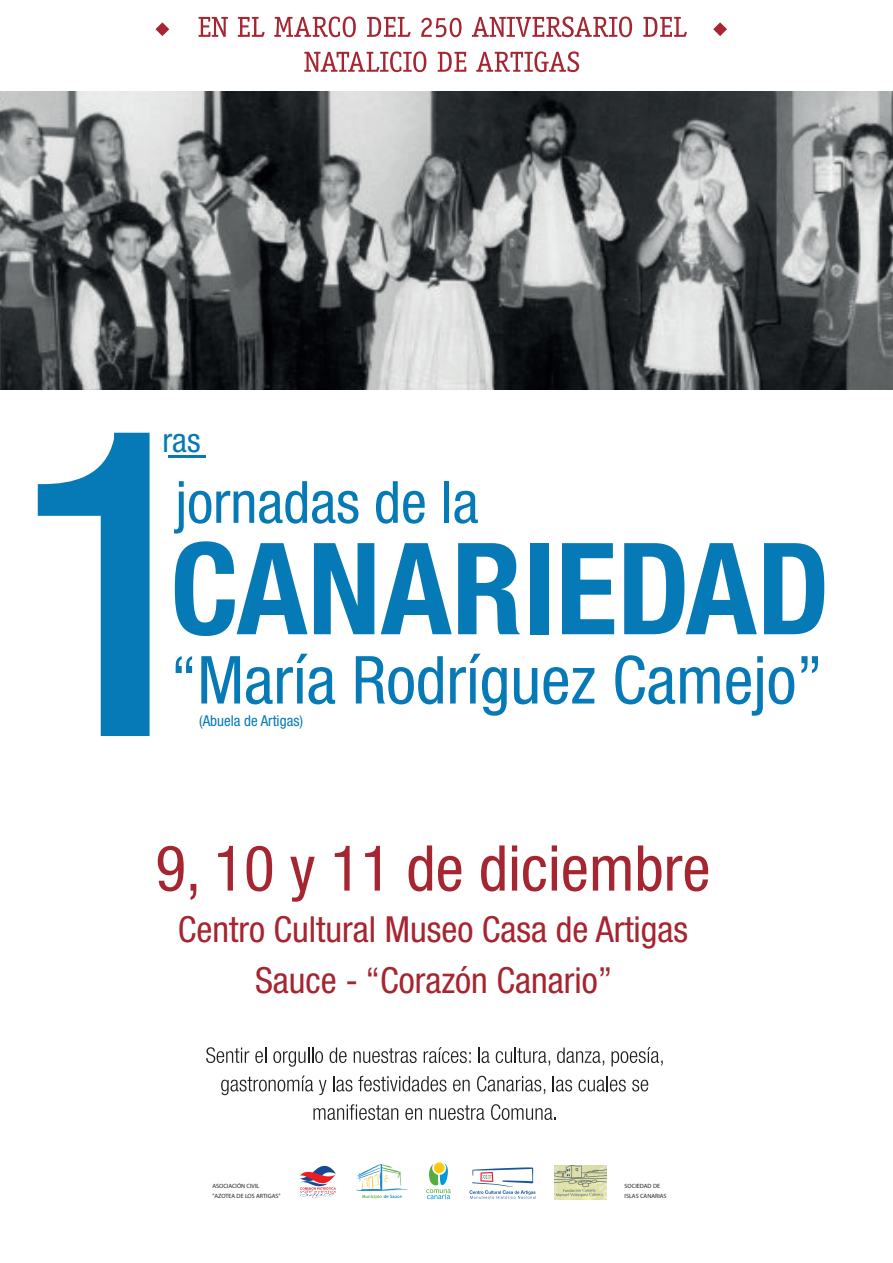
<style>
.page{position:relative;width:893px;height:1263px;background:#fff}
.page>*{position:absolute;margin:0;border:0;box-sizing:border-box;transform-origin:0 0}
.t1{font:700 condensed 127.65px "Helvetica Neue LT Std";color:#067ab6}
.t2{font:condensed 66.3px "Helvetica Neue LT Std";color:#067ab6}
.t3{font:condensed 63.15px "Helvetica Neue LT Std";color:#a52530}
.t4{font:condensed 58.35px "Helvetica Neue LT Std";color:#067ab6}
.t5{font:condensed 36px/51.2px "Helvetica Neue LT Std";color:#a52530;text-align:center}
.t6{font:condensed 33.15px "Helvetica Neue LT Std";color:#067ab6}
.t7{font:condensed 15px "Helvetica Neue LT Std";color:#067ab6}
.t8{font:6.15px/9.8px "Myriad Pro";color:#231f20}
</style>
<div class="page">
<svg style="left:206px;top:1047px;width:43px;height:16px"></svg>
<svg style="left:255px;top:1047px;width:11px;height:16px"></svg>
<svg style="left:273px;top:1047px;width:50px;height:20px"></svg>
<svg style="left:330px;top:1047px;width:17px;height:16px"></svg>
<svg style="left:354px;top:1048px;width:63px;height:15px"></svg>
<svg style="left:424px;top:1047px;width:47px;height:16px"></svg>
<svg style="left:478px;top:1047px;width:12px;height:16px"></svg>
<svg style="left:496px;top:1047px;width:54px;height:19px"></svg>
<svg style="left:557px;top:1047px;width:47px;height:19px"></svg>
<svg style="left:611px;top:1047px;width:52px;height:19px"></svg>
<svg style="left:221px;top:1075px;width:92px;height:20px"></svg>
<svg style="left:319px;top:1080px;width:8px;height:15px"></svg>
<svg style="left:333px;top:1076px;width:19px;height:15px"></svg>
<svg style="left:358px;top:1076px;width:88px;height:15px"></svg>
<svg style="left:453px;top:1080px;width:17px;height:11px"></svg>
<svg style="left:477px;top:1076px;width:68px;height:18px"></svg>
<svg style="left:553px;top:1076px;width:19px;height:15px"></svg>
<svg style="left:579px;top:1076px;width:47px;height:15px"></svg>
<svg style="left:632px;top:1080px;width:16px;height:11px"></svg>
<svg style="left:313px;top:1104px;width:85px;height:16px"></svg>
<svg style="left:405px;top:1108px;width:17px;height:12px"></svg>
<svg style="left:430px;top:1105px;width:54px;height:15px"></svg>
<svg style="left:491px;top:1104px;width:65px;height:16px"></svg>
<svg style="left:38px;top:433px;width:112px;height:303px"></svg>
<hr style="left:169px;top:455px;width:37px;height:3px;background:#067ab6">
<svg style="left:199px;top:17px;width:29px;height:20px"></svg>
<svg style="left:238px;top:17px;width:27px;height:20px"></svg>
<svg style="left:274px;top:17px;width:82px;height:20px"></svg>
<svg style="left:367px;top:17px;width:44px;height:20px"></svg>
<svg style="left:421px;top:18px;width:41px;height:19px"></svg>
<svg style="left:472px;top:16px;width:160px;height:21px"></svg>
<svg style="left:643px;top:17px;width:44px;height:20px"></svg>
<svg style="left:304px;top:51px;width:122px;height:21px"></svg>
<svg style="left:438px;top:52px;width:28px;height:20px"></svg>
<svg style="left:476px;top:51px;width:103px;height:21px"></svg>
<svg style="left:155px;top:22px;width:14px;height:14px"></svg>
<svg style="left:713px;top:22px;width:14px;height:14px"></svg>
<svg style="left:426px;top:1162px;width:25px;height:37px"></svg>
<img style="left:555px;top:1165px;width:51px;height:34px">
<img style="left:300px;top:1165px;width:36px;height:34px">
<img style="left:469px;top:1168px;width:67px;height:31px">
<img style="left:356px;top:1164px;width:52px;height:35px">
<img style="left:0;top:91px;width:893px;height:299px">
<h3 class="t6" style="left:163px;top:421px;width:40px">ras</h3>
<h3 class="t4" style="left:175px;top:468px;width:305px">jornadas de la</h3>
<h1 class="t1" style="left:170px;top:511px;width:661px">CANARIEDAD</h1>
<h2 class="t2" style="left:170px;top:642px;width:654px">“María Rodríguez Camejo”</h2>
<h3 class="t7" style="left:199px;top:712px;width:105px">(Abuela de Artigas)</h3>
<h3 class="t3" style="left:156px;top:832px;width:556px">9, 10 y 11 de diciembre</h3>
<h3 class="t5" style="left:178px;top:903px;width:512px">Centro Cultural Museo Casa de Artigas<br>Sauce - “Corazón Canario”</h3>
<p class="t8" style="left:212px;top:1181px;width:70px">ASOCIACIÓN CIVIL "AZOTEA DE LOS ARTIGAS"</p>
<p class="t8" style="left:625px;top:1181px;width:44px">SOCIEDAD DE<br>ISLAS CANARIAS</p>
</div>
